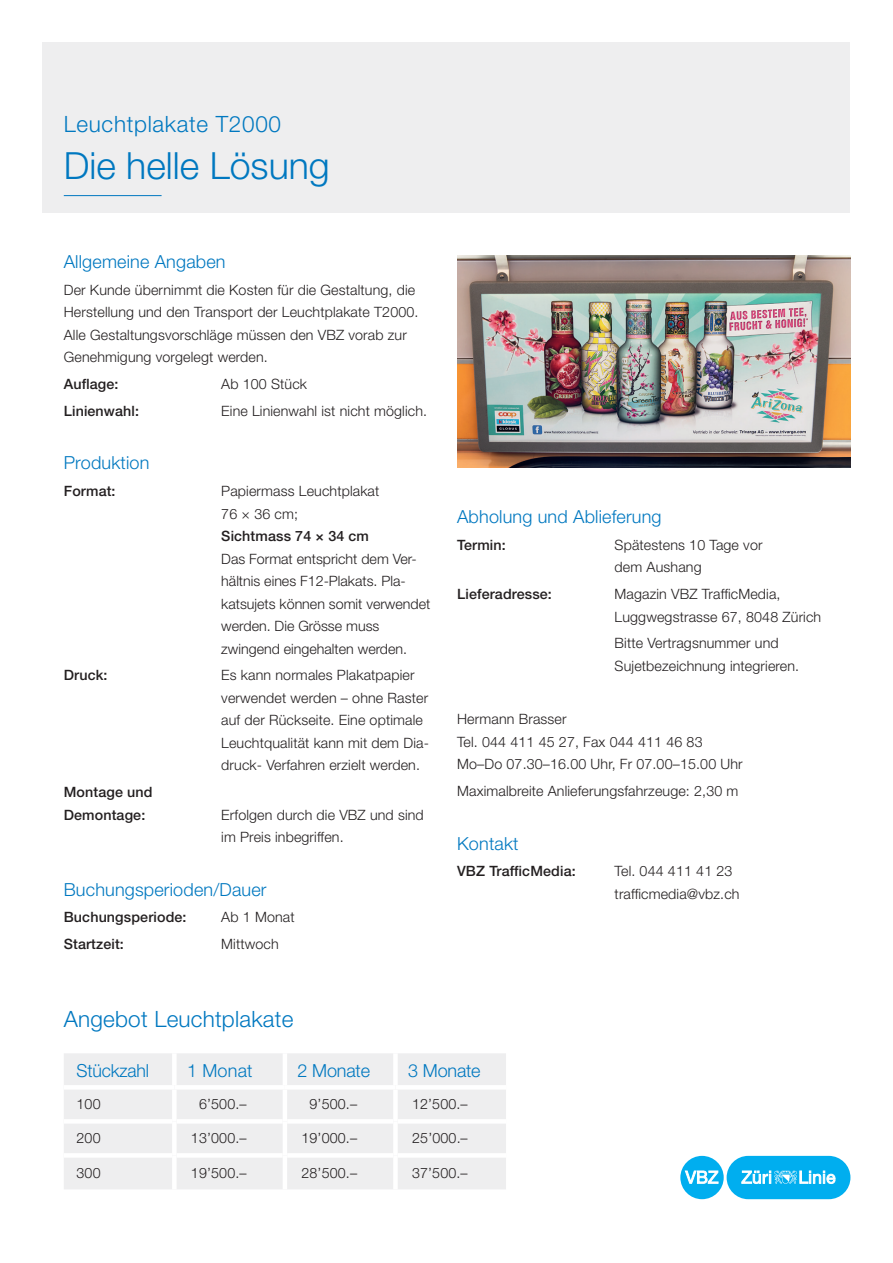
<style>
.page{position:relative;width:893px;height:1263px;background:#fff}
.page>*{position:absolute;margin:0;border:0;box-sizing:border-box;transform-origin:0 0}
.t1{font:300 37.5px "Helvetica Neue LT Std";color:#0078c0}
.t2{font:300 22.5px "Helvetica Neue LT Std";letter-spacing:.01em;color:#0078c0}
.t3{font:300 22.5px "Helvetica Neue LT Std";letter-spacing:.03em;color:#0078c0}
.t4{font:300 18px "Helvetica Neue LT Std";letter-spacing:.01em;color:#0078c0}
.t5{font:300 18px "Helvetica Neue LT Std";letter-spacing:-.01em;color:#0078c0}
.t6{font:300 14.25px/22.5px "Helvetica Neue LT Std";letter-spacing:.01em;color:#231f20}
.t7{font:500 14.25px/22.5px "Helvetica Neue LT Std";letter-spacing:.01em;color:#231f20}
.s1{font-weight:500}
</style>
<div class="page">
<div style="left:43px;top:43px;width:807px;height:170px;background:#eeeeef"></div>
<hr style="left:64px;top:195px;width:98px;height:1px;background:#0078c0">
<div style="left:64px;top:1053px;width:442px;height:136px;background:#eeeeef"></div>
<hr style="left:64px;top:1085px;width:110px;height:4px;background:#fff">
<hr style="left:174px;top:1085px;width:111px;height:4px;background:#fff">
<hr style="left:285px;top:1085px;width:110px;height:4px;background:#fff">
<hr style="left:395px;top:1085px;width:111px;height:4px;background:#fff">
<hr style="left:64px;top:1119px;width:108px;height:4px;background:#fff">
<hr style="left:177px;top:1119px;width:106px;height:4px;background:#fff">
<hr style="left:287px;top:1119px;width:106px;height:4px;background:#fff">
<hr style="left:398px;top:1119px;width:108px;height:4px;background:#fff">
<div style="left:64px;top:1153px;width:108px;height:5px;background:#fff"></div>
<div style="left:177px;top:1153px;width:106px;height:5px;background:#fff"></div>
<div style="left:287px;top:1153px;width:106px;height:5px;background:#fff"></div>
<div style="left:398px;top:1153px;width:108px;height:5px;background:#fff"></div>
<div style="left:172px;top:1053px;width:5px;height:32px;background:#fff"></div>
<hr style="left:283px;top:1053px;width:4px;height:32px;background:#fff">
<div style="left:393px;top:1053px;width:5px;height:32px;background:#fff"></div>
<div style="left:172px;top:1089px;width:5px;height:32px;background:#fff"></div>
<hr style="left:283px;top:1089px;width:4px;height:32px;background:#fff">
<div style="left:393px;top:1089px;width:5px;height:32px;background:#fff"></div>
<div style="left:172px;top:1121px;width:5px;height:34px;background:#fff"></div>
<hr style="left:283px;top:1121px;width:4px;height:34px;background:#fff">
<div style="left:393px;top:1121px;width:5px;height:34px;background:#fff"></div>
<div style="left:172px;top:1155px;width:5px;height:34px;background:#fff"></div>
<hr style="left:283px;top:1155px;width:4px;height:34px;background:#fff">
<div style="left:393px;top:1155px;width:5px;height:34px;background:#fff"></div>
<div style="left:727px;top:1156px;width:123px;height:43px;background:#00aeef;border-radius:22px"></div>
<div style="left:680px;top:1156px;width:44px;height:43px;background:#00aeef;border-radius:50%"></div>
<svg style="left:685px;top:1170px;width:33px;height:14px"></svg>
<svg style="left:741px;top:1170px;width:94px;height:14px"></svg>
<img style="left:457px;top:255px;width:393px;height:213px">
<h2 class="t3" style="left:64px;top:110px;width:219px">Leuchtplakate T2000</h2>
<h1 class="t1" style="left:64px;top:142px;width:268px">Die helle Lösung</h1>
<p class="t4" style="left:64px;top:251px;width:163px">Allgemeine Angaben</p>
<p class="t6" style="left:64px;top:278px;width:356px">Der Kunde übernimmt die Kosten für die Gestaltung, die Herstellung und den Transport der Leuchtplakate T2000.<br>Alle Gestaltungsvorschläge müssen den VBZ vorab zur Genehmigung vorgelegt werden.</p>
<p class="t7" style="left:64px;top:373px;width:56px">Auflage:</p>
<p class="t6" style="left:221px;top:372px;width:87px">Ab 100 Stück</p>
<p class="t7" style="left:64px;top:399px;width:77px">Linienwahl:</p>
<p class="t6" style="left:221px;top:399px;width:207px">Eine Linienwahl ist nicht möglich.</p>
<p class="t4" style="left:64px;top:452px;width:87px">Produktion</p>
<p class="t7" style="left:64px;top:480px;width:53px">Format:</p>
<p class="t6" style="left:221px;top:479px;width:211px">Papiermass Leuchtplakat<br>76 × 36 cm;<br><span class="s1">Sichtmass 74 × 34 cm<br></span>Das Format entspricht dem Ver&shy;hältnis eines F12-Plakats. Pla&shy;katsujets können somit verwendet werden. Die Grösse muss zwingend eingehalten werden.</p>
<p class="t7" style="left:64px;top:664px;width:45px">Druck:</p>
<p class="t6" style="left:221px;top:664px;width:209px">Es kann normales Plakatpapier verwendet werden – ohne Raster auf der Rückseite. Eine optimale<br>Leuchtqualität kann mit dem Dia&shy;druck- Verfahren erzielt werden.</p>
<p class="t7" style="left:64px;top:781px;width:90px">Montage und<br>Demontage:</p>
<p class="t6" style="left:221px;top:803px;width:204px">Erfolgen durch die VBZ und sind im Preis inbegriffen.</p>
<p class="t4" style="left:64px;top:878px;width:204px">Buchungsperioden/Dauer</p>
<p class="t7" style="left:64px;top:906px;width:124px">Buchungsperiode:</p>
<p class="t6" style="left:221px;top:906px;width:75px">Ab 1 Monat</p>
<p class="t7" style="left:64px;top:933px;width:62px">Startzeit:</p>
<p class="t6" style="left:221px;top:932px;width:59px">Mittwoch</p>
<p class="t2" style="left:64px;top:1005px;width:231px">Angebot Leuchtplakate</p>
<p class="t4" style="left:457px;top:506px;width:206px">Abholung und Ablieferung</p>
<p class="t7" style="left:457px;top:533px;width:50px">Termin:</p>
<p class="t6" style="left:615px;top:533px;width:149px">Spätestens 10 Tage vor dem Aushang</p>
<p class="t7" style="left:457px;top:583px;width:96px">Lieferadresse:</p>
<p class="t6" style="left:615px;top:582px;width:208px">Magazin VBZ TrafficMedia,<br>Luggwegstrasse 67, 8048 Zürich</p>
<p class="t6" style="left:615px;top:632px;width:186px">Bitte Vertragsnummer und<br>Sujetbezeichnung integrieren.</p>
<p class="t6" style="left:457px;top:708px;width:287px">Hermann Brasser<br>Tel. 044 411 45 27, Fax 044 411 46 83<br>Mo–Do 07.30–16.00 Uhr, Fr 07.00–15.00 Uhr</p>
<p class="t6" style="left:457px;top:779px;width:283px">Maximalbreite Anlieferungsfahrzeuge: 2,30 m</p>
<p class="t4" style="left:457px;top:832px;width:63px">Kontakt</p>
<p class="t7" style="left:457px;top:860px;width:120px">VBZ TrafficMedia:</p>
<p class="t6" style="left:615px;top:860px;width:126px">Tel. 044 411 41 23 trafficmedia@vbz.ch</p>
<p class="t5" style="left:77px;top:1059px;width:74px">Stückzahl</p>
<p class="t4" style="left:187px;top:1059px;width:67px">1 Monat</p>
<p class="t4" style="left:298px;top:1059px;width:74px">2 Monate</p>
<p class="t4" style="left:408px;top:1059px;width:74px">3 Monate</p>
<p class="t6" style="left:77px;top:1093px;width:26px">100</p>
<p class="t6" style="left:199px;top:1093px;width:49px">6’500.–</p>
<p class="t6" style="left:310px;top:1093px;width:49px">9’500.–</p>
<p class="t6" style="left:412px;top:1093px;width:57px">12’500.–</p>
<p class="t6" style="left:77px;top:1127px;width:26px">200</p>
<p class="t6" style="left:191px;top:1127px;width:57px">13’000.–</p>
<p class="t6" style="left:302px;top:1127px;width:57px">19’000.–</p>
<p class="t6" style="left:412px;top:1127px;width:57px">25’000.–</p>
<p class="t6" style="left:77px;top:1161px;width:26px">300</p>
<p class="t6" style="left:191px;top:1161px;width:57px">19’500.–</p>
<p class="t6" style="left:302px;top:1161px;width:57px">28’500.–</p>
<p class="t6" style="left:412px;top:1161px;width:57px">37’500.–</p>
</div>
